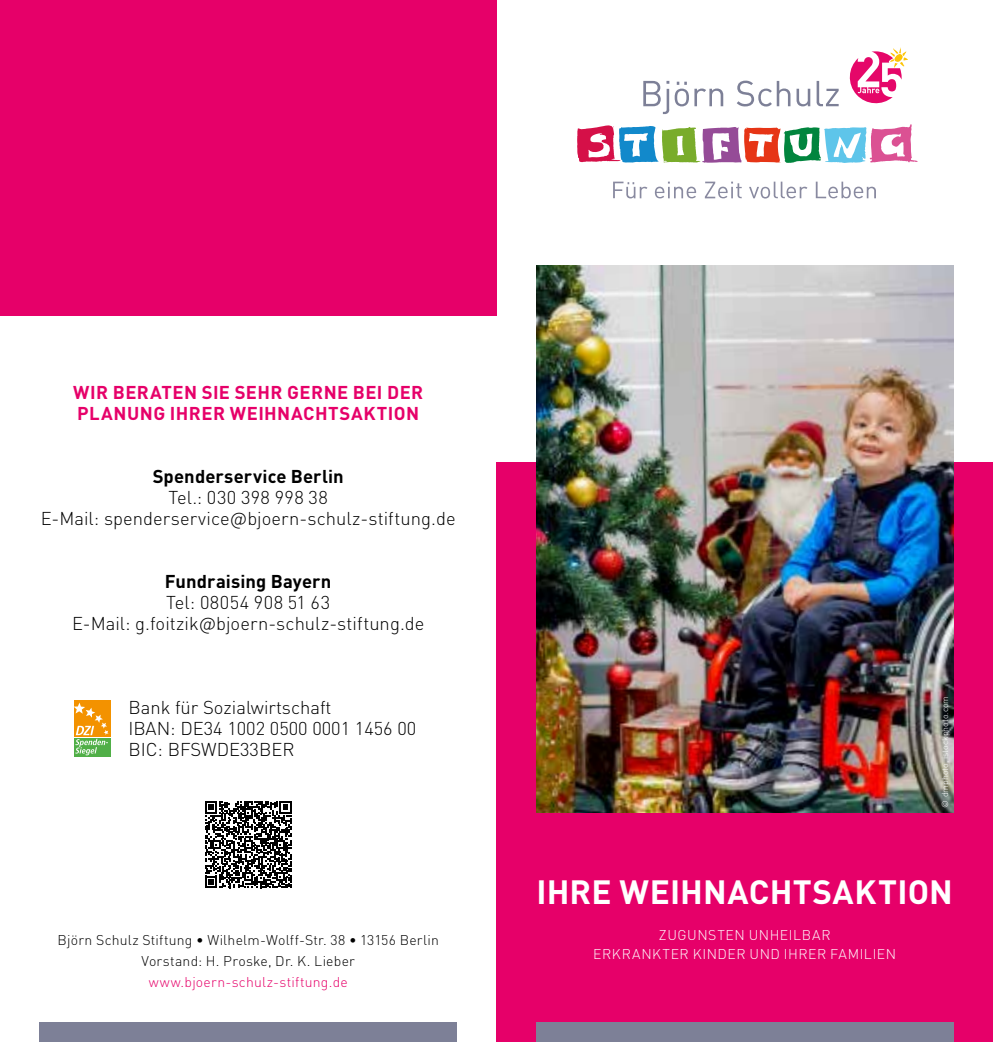
<style>
.page{position:relative;width:993px;height:1042px;background:#fff}
.page>*{position:absolute;margin:0;border:0;box-sizing:border-box;transform-origin:0 0}
.t1{font:700 33.25px "DIN Pro";letter-spacing:.01em;color:#fff}
.t2{font:300 18.38px/21px "DIN Pro";color:#000;text-align:center}
.t3{font:700 18.38px/21px "DIN Pro";letter-spacing:.025em;color:#e60069}
.t4{font:700 18.38px "DIN Pro";letter-spacing:.005em;color:#000}
.t5{font:300 14px/21px "DIN Pro";letter-spacing:.015em;color:#000;text-align:center}
.t6{font:300 14px/19.2px "DIN Pro";letter-spacing:.04em;color:#fff;text-align:center}
.t7{font:300 14px "DIN Pro";letter-spacing:.015em;color:#e60069}
.t8{font:300 8.75px "DIN Pro";color:#fff}
</style>
<div class="page">
<div style="left:0;top:0;width:496px;height:315px;background:#e60069"></div>
<div style="left:496px;top:462px;width:496px;height:580px;background:#e60069"></div>
<img style="left:536px;top:265px;width:416px;height:547px">
<svg style="left:577px;top:124px;width:340px;height:39px"></svg>
<svg style="left:643px;top:80px;width:195px;height:34px"></svg>
<svg style="left:613px;top:182px;width:262px;height:17px"></svg>
<svg style="left:849px;top:48px;width:58px;height:56px"></svg>
<div style="left:40px;top:1022px;width:416px;height:20px;background:#7d8097"></div>
<div style="left:536px;top:1022px;width:416px;height:20px;background:#7d8097"></div>
<svg style="left:205px;top:801px;width:87px;height:87px"></svg>
<div style="left:74px;top:700px;width:36px;height:37px;background:#f39200"></div>
<div style="left:74px;top:738px;width:36px;height:18px;background:#50af47"></div>
<svg style="left:74px;top:702px;width:34px;height:53px"></svg>
<p class="t3" style="left:73px;top:380px;width:351px">WIR BERATEN SIE SEHR GERNE BEI DER<br>PLANUNG IHRER WEIHNACHTSAKTION</p>
<p class="t4" style="left:153px;top:461px;width:192px">Spenderservice Berlin</p>
<p class="t2" style="left:41px;top:485px;width:416px">Tel.: 030 398 998 38<br>E-Mail: spenderservice@bjoern-schulz-stiftung.de</p>
<p class="t4" style="left:165px;top:566px;width:168px">Fundraising Bayern</p>
<p class="t2" style="left:72px;top:590px;width:354px">Tel: 08054 908 51 63<br>E-Mail: g.foitzik@bjoern-schulz-stiftung.de</p>
<p class="t2" style="left:128px;top:695px;width:289px;text-align:left">Bank für Sozialwirtschaft<br>IBAN: DE34 1002 0500 0001 1456 00<br>BIC: BFSWDE33BER</p>
<p class="t5" style="left:57px;top:928px;width:383px">Björn Schulz Stiftung • Wilhelm-Wolff-Str. 38 • 13156 Berlin<br>Vorstand: H. Proske, Dr. K. Lieber</p>
<p class="t7" style="left:149px;top:971px;width:200px">www.bjoern-schulz-stiftung.de</p>
<p class="t8" style="left:938px;top:807px;width:113px;rotate:-90deg">© dmphoto, istockphoto.com</p>
<h1 class="t1" style="left:536px;top:864px;width:418px">IHRE WEIHNACHTSAKTION</h1>
<p class="t6" style="left:593px;top:924px;width:304px">ZUGUNSTEN UNHEILBAR<br>ERKRANKTER KINDER UND IHRER FAMILIEN</p>
</div>
